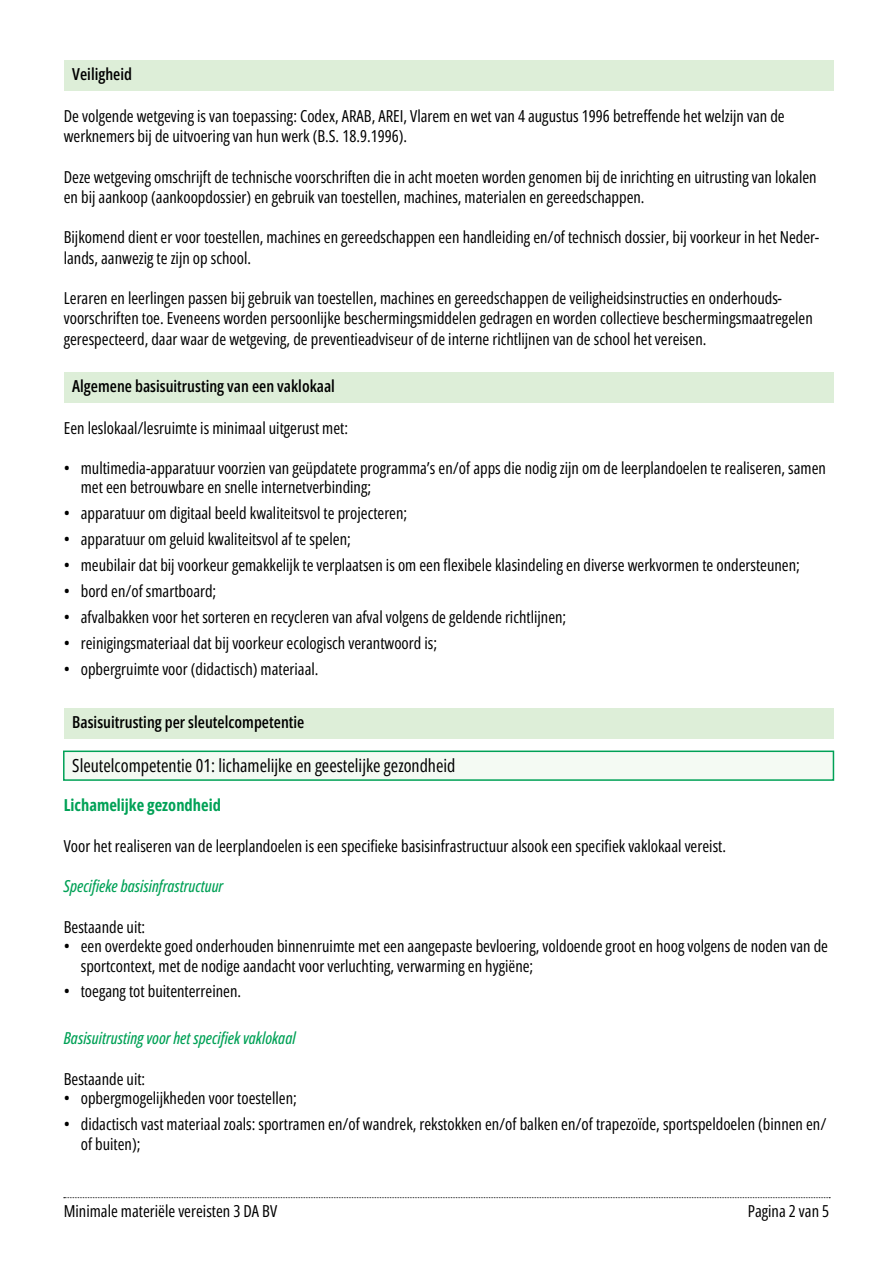
<style>
.page{position:relative;width:893px;height:1263px;background:#fff}
.page>*{position:absolute;margin:0;border:0;box-sizing:border-box;transform-origin:0 0}
.t1{font:18px "Open Sans Condensed";color:#000}
.t2{font:16.5px/20.2px "Open Sans Condensed";color:#000}
.t3{font:600 16.5px "Open Sans Condensed";color:#000}
.t4{font:italic 500 16.5px "Open Sans Condensed";color:#00a156}
.t5{font:700 16.5px "Open Sans Condensed";color:#00a156}
</style>
<div class="page">
<svg style="left:64px;top:1197px;width:766px;height:1px"></svg>
<div style="left:64px;top:60px;width:769px;height:31px;background:#ddeed8"></div>
<div style="left:64px;top:372px;width:769px;height:31px;background:#ddeed8"></div>
<div style="left:64px;top:708px;width:769px;height:31px;background:#ddeed8"></div>
<div style="left:63px;top:750px;width:771px;height:31px;background:#f4faf3;border:2px solid #00a156"></div>
<p class="t3" style="left:72px;top:63px;width:61px">Veiligheid</p>
<p class="t2" style="left:64px;top:105px;width:722px">De volgende wetgeving is van toepassing: Codex, ARAB, AREI, Vlarem en wet van 4 augustus 1996 betreffende het welzijn van de werknemers bij de uitvoering van hun werk (B.S. 18.9.1996).</p>
<p class="t2" style="left:64px;top:166px;width:754px">Deze wetgeving omschrijft de technische voorschriften die in acht moeten worden genomen bij de inrichting en uitrusting van lokalen en bij aankoop (aankoopdossier) en gebruik van toestellen, machines, materialen en gereedschappen.</p>
<p class="t2" style="left:64px;top:227px;width:757px">Bijkomend dient er voor toestellen, machines en gereedschappen een handleiding en/of technisch dossier, bij voorkeur in het Neder&shy;lands, aanwezig te zijn op school.</p>
<p class="t2" style="left:64px;top:288px;width:750px">Leraren en leerlingen passen bij gebruik van toestellen, machines en gereedschappen de veiligheidsinstructies en onderhouds&shy;voorschriften toe. Eveneens worden persoonlijke beschermingsmiddelen gedragen en worden collectieve beschermingsmaatregelen gerespecteerd, daar waar de wetgeving, de preventieadviseur of de interne richtlijnen van de school het vereisen.</p>
<p class="t3" style="left:72px;top:375px;width:264px">Algemene basisuitrusting van een vaklokaal</p>
<p class="t2" style="left:64px;top:418px;width:286px">Een leslokaal/lesruimte is minimaal uitgerust met:</p>
<p class="t2" style="left:81px;top:458px;width:747px;line-height:19.5px;text-indent:-17px">• multimedia-apparatuur voorzien van geüpdatete programma’s en/of apps die nodig zijn om de leerplandoelen te realiseren, samen met een betrouwbare en snelle internetverbinding;</p>
<p class="t2" style="left:64px;top:503px;width:345px">• apparatuur om digitaal beeld kwaliteitsvol te projecteren;</p>
<p class="t2" style="left:64px;top:529px;width:288px">• apparatuur om geluid kwaliteitsvol af te spelen;</p>
<p class="t2" style="left:64px;top:554px;width:738px">• meubilair dat bij voorkeur gemakkelijk te verplaatsen is om een flexibele klasindeling en diverse werkvormen te ondersteunen;</p>
<p class="t2" style="left:64px;top:580px;width:154px">• bord en/of smartboard;</p>
<p class="t2" style="left:64px;top:606px;width:504px">• afvalbakken voor het sorteren en recycleren van afval volgens de geldende richtlijnen;</p>
<p class="t2" style="left:64px;top:632px;width:375px">• reinigingsmateriaal dat bij voorkeur ecologisch verantwoord is;</p>
<p class="t2" style="left:64px;top:658px;width:256px">• opbergruimte voor (didactisch) materiaal.</p>
<p class="t3" style="left:72px;top:711px;width:234px">Basisuitrusting per sleutelcompetentie</p>
<p class="t1" style="left:72px;top:753px;width:385px">Sleutelcompetentie 01: lichamelijke en geestelijke gezondheid</p>
<p class="t5" style="left:64px;top:794px;width:159px">Lichamelijke gezondheid</p>
<p class="t2" style="left:64px;top:835px;width:664px">Voor het realiseren van de leerplandoelen is een specifieke basisinfrastructuur alsook een specifiek vaklokaal vereist.</p>
<p class="t4" style="left:64px;top:874px;width:161px">Specifieke basisinfrastructuur</p>
<p class="t2" style="left:64px;top:916px;width:83px">Bestaande uit:</p>
<p class="t2" style="left:81px;top:936px;width:749px;line-height:19.5px;text-indent:-17px">• een overdekte goed onderhouden binnenruimte met een aangepaste bevloering, voldoende groot en hoog volgens de noden van de sportcontext, met de nodige aandacht voor verluchting, verwarming en hygiëne;</p>
<p class="t2" style="left:64px;top:981px;width:179px">• toegang tot buitenterreinen.</p>
<p class="t4" style="left:64px;top:1027px;width:233px">Basisuitrusting voor het specifiek vaklokaal</p>
<p class="t2" style="left:64px;top:1068px;width:83px">Bestaande uit:</p>
<p class="t2" style="left:64px;top:1088px;width:234px">• opbergmogelijkheden voor toestellen;</p>
<p class="t2" style="left:81px;top:1114px;width:747px;line-height:19.5px;text-indent:-17px">• didactisch vast materiaal zoals: sportramen en/of wandrek, rekstokken en/of balken en/of trapezoïde, sportspeldoelen (binnen en/ of buiten);</p>
<p class="t2" style="left:64px;top:1200px;width:215px">Minimale materiële vereisten 3 DA BV</p>
<p class="t2" style="left:748px;top:1200px;width:83px">Pagina 2 van 5</p>
</div>
